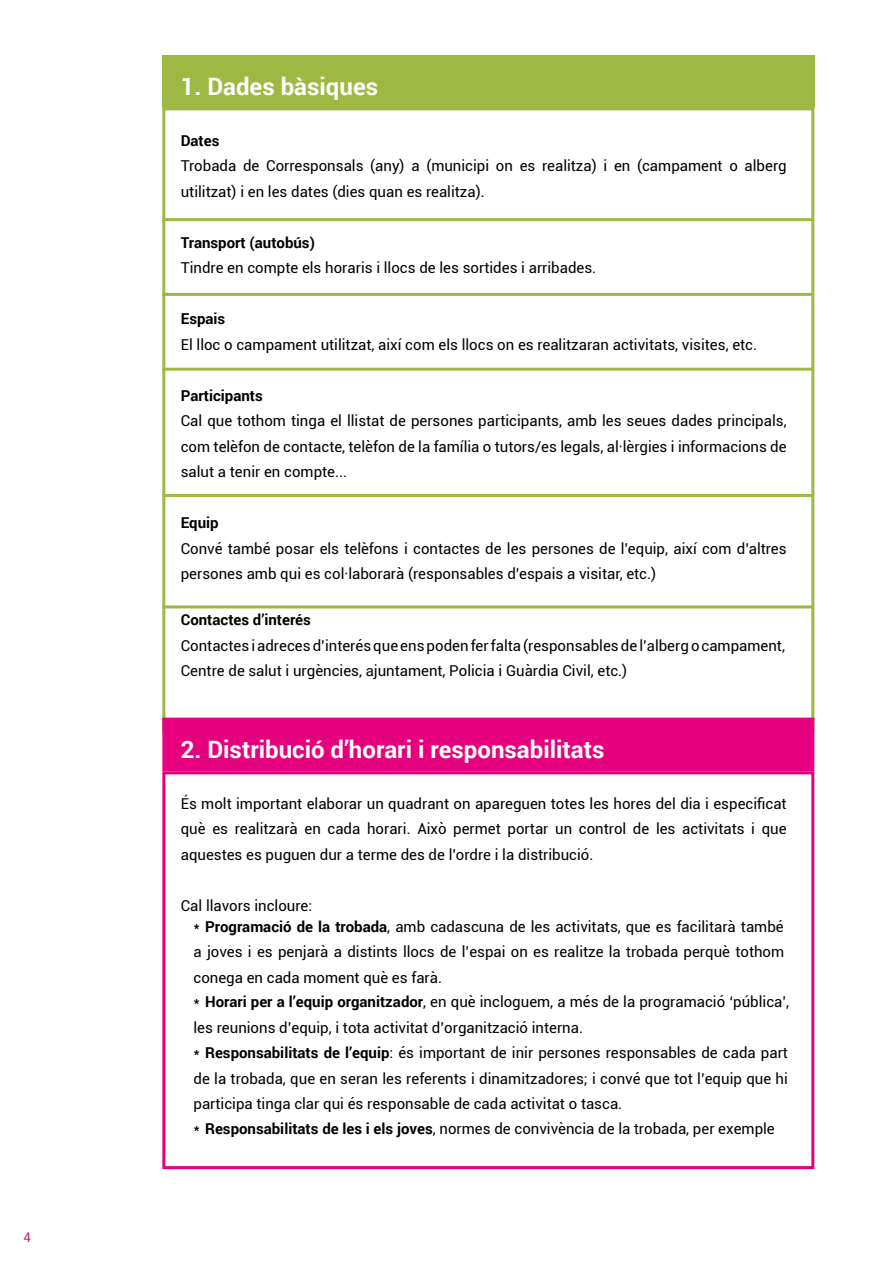
<style>
.page{position:relative;width:893px;height:1263px;background:#fff}
.page>*{position:absolute;margin:0;border:0;box-sizing:border-box;transform-origin:0 0}
.t1{font:700 24px "Roboto";color:#fff}
.t2{font:15px/25.5px "Roboto";color:#000}
.t3{font:700 15px "Roboto";color:#000}
.t4{font:13.5px "Roboto";color:#bd2c79}
.s1{font-weight:700}
.s2{font-style:inherit}
</style>
<div class="page">
<hr style="left:162px;top:218px;width:652px;height:3px;background:#9db843">
<hr style="left:162px;top:293px;width:652px;height:3px;background:#9db843">
<hr style="left:162px;top:368px;width:652px;height:3px;background:#9db843">
<hr style="left:162px;top:494px;width:652px;height:3px;background:#9db843">
<hr style="left:162px;top:605px;width:652px;height:3px;background:#9db843">
<div style="left:162px;top:771px;width:652px;height:398px;border:3px solid #e6007d"></div>
<div style="left:162px;top:56px;width:652px;height:52px;background:#9db843"></div>
<div style="left:162px;top:718px;width:652px;height:53px;background:#e6007d"></div>
<p class="t4" style="left:23px;top:1228px;width:9px">4</p>
<h1 class="t1" style="left:181px;top:69px;width:199px">1. Dades bàsiques</h1>
<p class="t3" style="left:181px;top:130px;width:40px">Dates</p>
<p class="t2" style="left:181px;top:153px;width:607px">Trobada de Corresponsals (any) a (municipi on es realitza) i en (campament o alberg utilitzat) i en les dates (dies quan es realitza).</p>
<p class="t3" style="left:181px;top:232px;width:136px">Transport (autobús)</p>
<p class="t2" style="left:181px;top:255px;width:417px">Tindre en compte els horaris i llocs de les sortides i arribades.</p>
<p class="t3" style="left:181px;top:308px;width:46px">Espais</p>
<p class="t2" style="left:181px;top:331px;width:578px">El lloc o campament utilitzat, així com els llocs on es realitzaran activitats, visites, etc.</p>
<p class="t3" style="left:181px;top:385px;width:84px">Participants</p>
<p class="t2" style="left:181px;top:408px;width:607px;text-align:justify">Cal que tothom tinga el llistat de persones participants, amb les seues dades principals, com telèfon de contacte, telèfon de la família o tutors/es legals, al·lèrgies i informacions de salut a tenir en compte...</p>
<p class="t3" style="left:181px;top:512px;width:39px">Equip</p>
<p class="t2" style="left:181px;top:535px;width:607px">Convé també posar els telèfons i contactes de les persones de l’equip, així com d’altres persones amb qui es col·laborarà (responsables d’espais a visitar, etc.)</p>
<p class="t2" style="left:181px;top:607px;width:606px"><span class="s1">Contactes d’interés<br></span>Contactes i adreces d’interés que ens poden fer falta (responsables de l’<span class="s2">a</span>lberg o <span class="s2">c</span>ampament,<br>Centre de <span class="s2">s</span>alut i urgències, <span class="s2">a</span>juntament, Policia i Guàrdia Civil, etc.)</p>
<h1 class="t1" style="left:181px;top:732px;width:425px">2. Distribució d’horari i responsabilitats</h1>
<p class="t2" style="left:181px;top:790px;width:607px;text-align:justify">És molt important elaborar un quadrant on apareguen totes les hores del dia i especificat què es realitzarà en cada horari. Això permet portar un control de les activitats i que aquestes es puguen dur a terme des de l’ordre i la distribució.</p>
<p class="t2" style="left:194px;top:894px;width:592px;line-height:20.7px;text-indent:-13px">Cal llavors incloure:<br>* <span class="s1">Programació de la</span> <span class="s1">t</span><span class="s1">robada</span>, amb cadascuna de les activitats, que es facilitarà també</p>
<p class="t2" style="left:194px;top:938px;width:597px">a joves i es penjarà a distints llocs de l’espai on es realitze la <span class="s2">t</span>robada perquè tothom conega en cada moment què es farà.<br>* <span class="s1">Horari per a l’equip organitzador</span>, en què incloguem, a més de la programació ‘pública’, les reunions d’equip, i tota activitat d’organització interna.<br>* <span class="s1">Responsabilitats de l’equip</span>: és important de inir persones responsables de cada part de la trobada, que en seran les referents i dinamitzadores; i convé que tot l’equip que hi participa tinga clar qui és responsable de cada activitat o tasca.<br>* <span class="s1">Responsabilitats de les i els joves</span>, normes de convivència de la <span class="s2">t</span>robada, per exemple</p>
</div>
